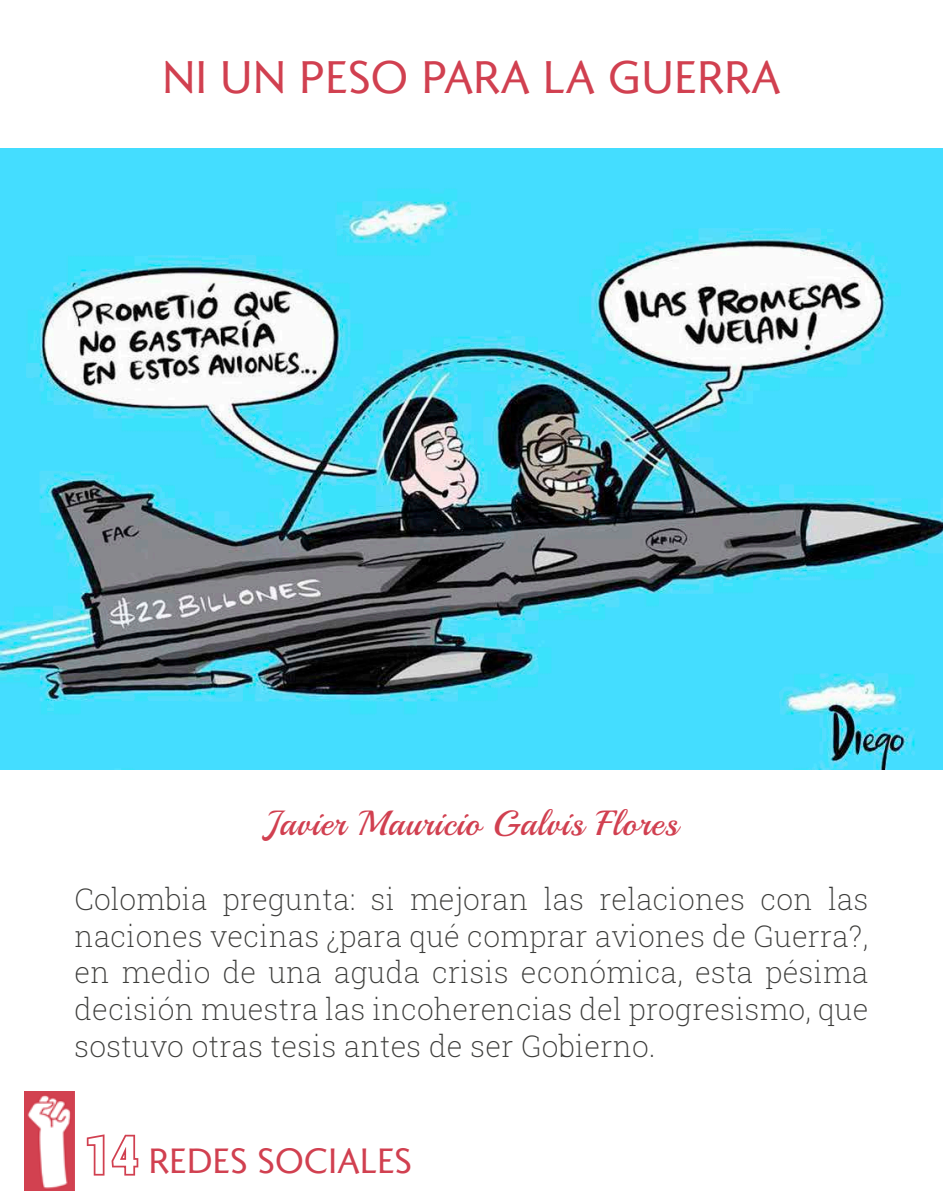
<style>
.page{position:relative;width:943px;height:1191px;background:#fff}
.page>*{position:absolute;margin:0;border:0;box-sizing:border-box;transform-origin:0 0}
.t1{font:45.5px "Romanica";letter-spacing:.01em;color:#d14050}
.t2{font:35px "Playball";letter-spacing:.025em;color:#d14050}
.t3{font:35px "Romanica";letter-spacing:.01em;color:#d14050}
.t4{font:200 29.75px/36.8px "Roboto Slab";letter-spacing:.01em;color:#3c3c3a;text-align:justify}
.s1{font-family:"Roboto Condensed";font-weight:700;font-size:52.5px}
</style>
<div class="page">
<img style="left:0;top:149px;width:943px;height:620px">
<img style="left:25px;top:1091px;width:49px;height:100px">
<h1 class="t1" style="left:162px;top:47px;width:620px">NI UN PESO PARA LA GUERRA</h1>
<p class="t2" style="left:265px;top:802px;width:414px">Javier Mauricio Galvis Flores</p>
<p class="t4" style="left:74px;top:879px;width:795px">Colombia pregunta: si mejoran las relaciones con las naciones vecinas ¿para qué comprar aviones de Guerra?, en medio de una aguda crisis económica, esta pésima decisión muestra las incoherencias del progresismo, que sostuvo otras tesis antes de ser Gobierno.</p>
<p class="t3" style="left:85px;top:1137px;width:328px"><span class="s1">14</span> REDES SOCIALES</p>
</div>
